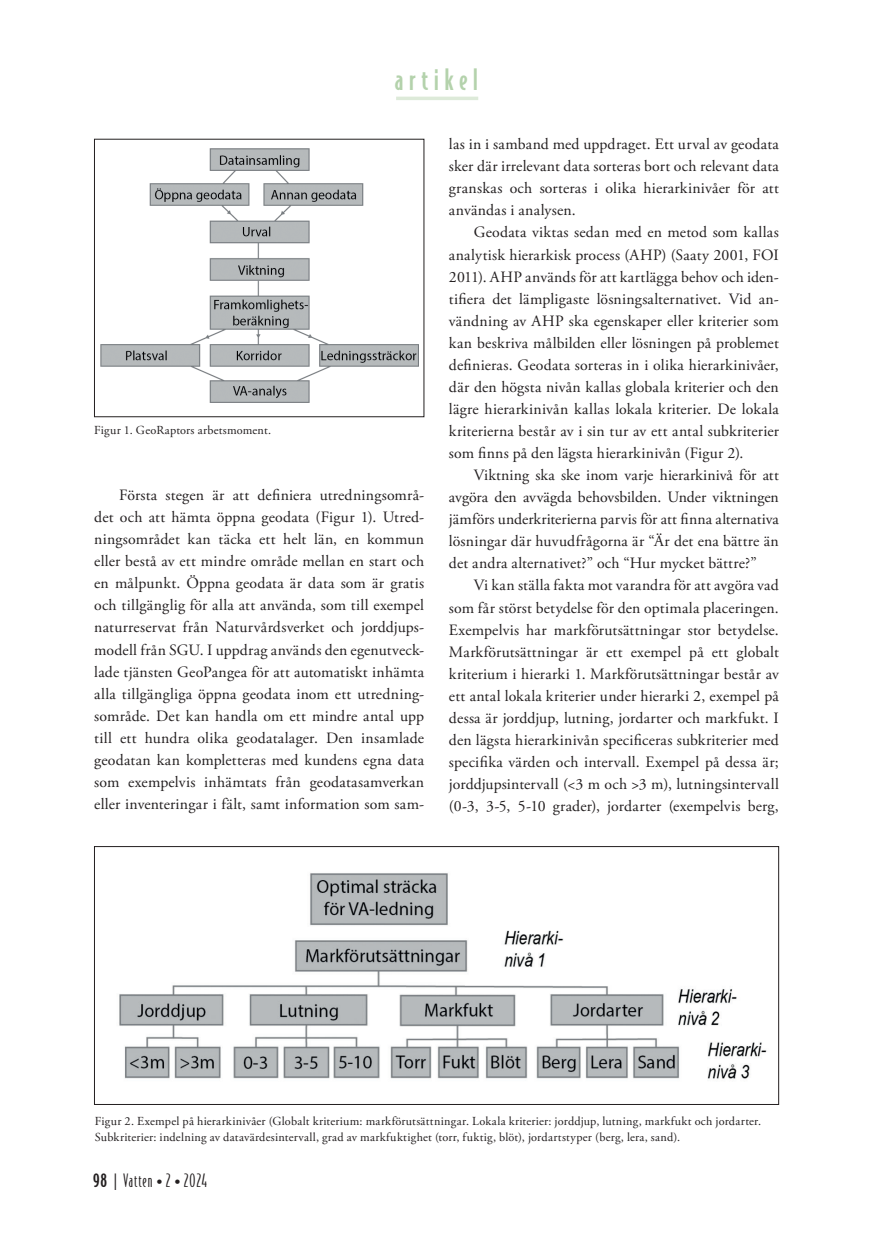
<style>
.page{position:relative;width:893px;height:1241px;background:#fff}
.page>*{position:absolute;margin:0;border:0;box-sizing:border-box;transform-origin:0 0}
.t1{font:500 28px "Bodega Sans";letter-spacing:.195em;color:#b4d2ac}
.t2{font:300 17.5px "Bodega Sans";letter-spacing:.05em;color:#231f20}
.t3{font:15.75px/22.1px "Adobe Garamond Pro";letter-spacing:.01em;color:#231f20;text-align:justify}
.t4{font:12.25px/15.8px "Adobe Garamond Pro";letter-spacing:.02em;color:#231f20}
.s1{font-weight:500}
.s2{font-family:"Adobe Garamond Pro";font-weight:400;font-size:15.75px}
</style>
<div class="page">
<hr style="left:396px;top:97px;width:82px;height:3px;background:#ddead9">
<img style="left:100px;top:149px;width:319px;height:254px">
<div style="left:94px;top:139px;width:330px;height:278px;border:1px solid #231f20"></div>
<img style="left:119px;top:873px;width:648px;height:206px">
<div style="left:94px;top:846px;width:685px;height:258px;border:1px solid #231f20"></div>
<h1 class="t1" style="left:395px;top:62px;width:85px">artikel</h1>
<p class="t4" style="left:94px;top:422px;width:178px">Figur 1. GeoRaptors arbetsmoment.</p>
<p class="t3" style="left:94px;top:484px;width:331px;text-indent:25px">Första stegen är att definiera utredningsområ&shy;det och att hämta öppna geodata (Figur 1). Utred&shy;ningsområdet kan täcka ett helt län, en kommun eller bestå av ett mindre område mellan en start och en målpunkt. Öppna geodata är data som är gratis och tillgänglig för alla att använda, som till exempel naturreservat från Naturvårdsverket och jorddjups&shy;modell från SGU. I uppdrag används den egenutveck&shy;lade tjänsten GeoPangea för att automatiskt inhämta alla tillgängliga öppna geodata inom ett utredning&shy;sområde. Det kan handla om ett mindre antal upp till ett hundra olika geodatalager. Den insamlade geodatan kan kompletteras med kundens egna data som exempelvis inhämtats från geodatasamverkan eller inventeringar i fält, samt information som sam-</p>
<p class="t3" style="left:449px;top:134px;width:331px">las in i samband med uppdraget. Ett urval av geodata sker där irrelevant data sorteras bort och relevant data granskas och sorteras i olika hierarkinivåer för att användas i analysen.</p>
<p class="t3" style="left:449px;top:222px;width:331px;text-indent:25px">Geodata viktas sedan med en metod som kallas analytisk hierarkisk process (AHP) (Saaty 2001, FOI 2011). AHP används för att kartlägga behov och iden&shy;tifiera det lämpligaste lösningsalternativet. Vid an&shy;vändning av AHP ska egenskaper eller kriterier som kan beskriva målbilden eller lösningen på problemet definieras. Geodata sorteras in i olika hierarkinivåer, där den högsta nivån kallas globala kriterier och den lägre hierarkinivån kallas lokala kriterier. De lokala kriterierna består av i sin tur av ett antal subkriterier som finns på den lägsta hierarkinivån (Figur 2).</p>
<p class="t3" style="left:449px;top:464px;width:331px;text-indent:25px">Viktning ska ske inom varje hierarkinivå för att avgöra den avvägda behovsbilden. Under viktningen jämförs underkriterierna parvis för att finna alternativa lösningar där huvudfrågorna är “Är det ena bättre än det andra alternativet?” och “Hur mycket bättre?”</p>
<p class="t3" style="left:449px;top:575px;width:331px;text-indent:25px">Vi kan ställa fakta mot varandra för att avgöra vad som får störst betydelse för den optimala placeringen.<br>Exempelvis har markförutsättningar stor betydelse.<br>Markförutsättningar är ett exempel på ett globalt kriterium i hierarki 1. Markförutsättningar består av ett antal lokala kriterier under hierarki 2, exempel på dessa är jorddjup, lutning, jordarter och markfukt. I den lägsta hierarkinivån specificeras subkriterier med specifika värden och intervall. Exempel på dessa är; jorddjupsintervall (&lt;3 m och &gt;3 m), lutningsintervall (0-3, 3-5, 5-10 grader), jordarter (exempelvis berg,</p>
<p class="t4" style="left:95px;top:1113px;width:668px">Figur 2. Exempel på hierarkinivåer (Globalt kriterium: markförutsättningar. Lokala kriterier: jorddjup, lutning, markfukt och jordarter.<br>Subkriterier: indelning av datavärdesintervall, grad av markfuktighet (torr, fuktig, blöt), jordartstyper (berg, lera, sand).</p>
<p class="t2" style="left:93px;top:1169px;width:115px"><span class="s1">98</span> | Vatten <span class="s2">•</span> 2 <span class="s2">•</span> 2024</p>
</div>
